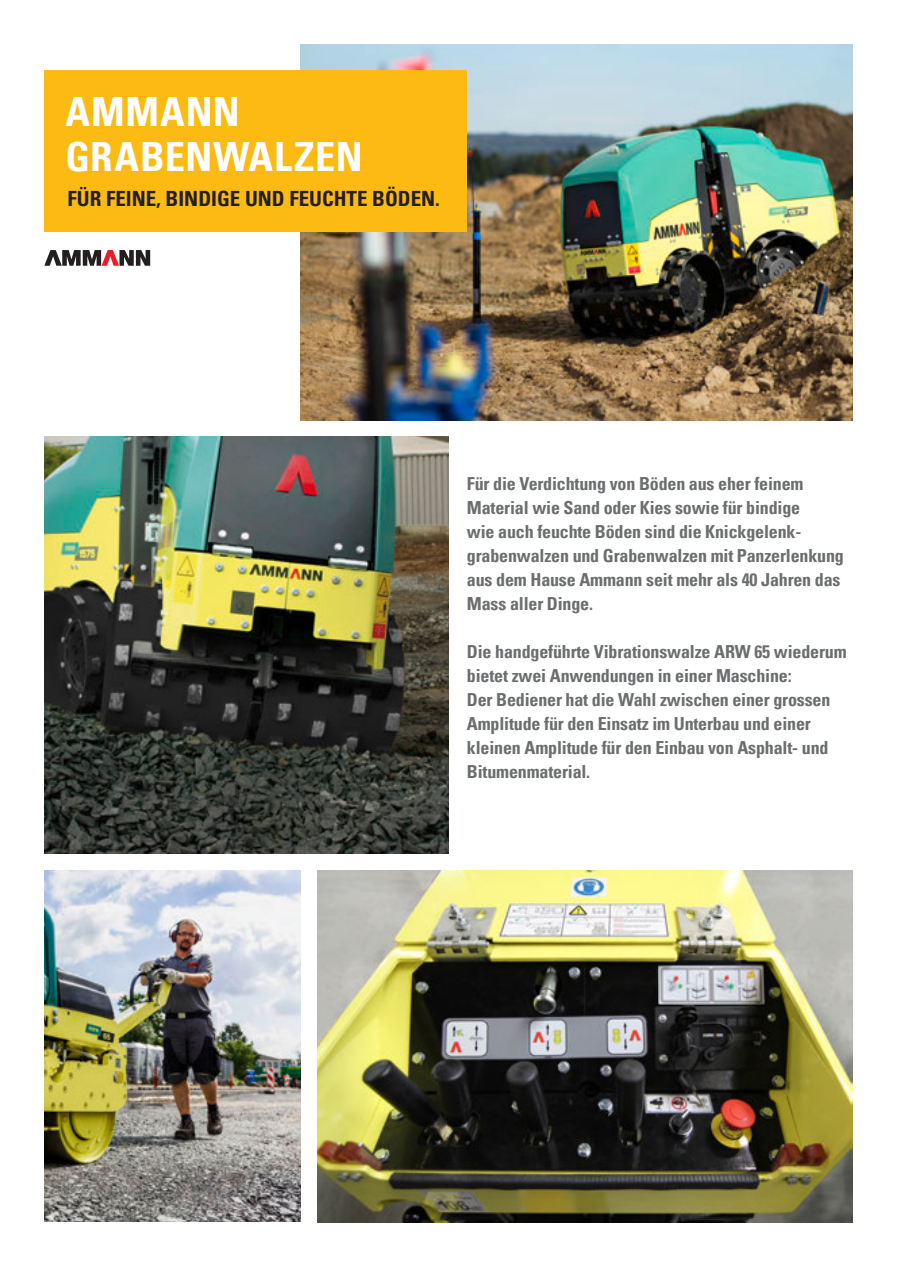
<style>
.page{position:relative;width:897px;height:1267px;background:#fff}
.page>*{position:absolute;margin:0;border:0;box-sizing:border-box;transform-origin:0 0}
.t1{font:700 condensed 40.35px/44.2px "Univers LT Std";letter-spacing:.02em;color:#fff}
.t2{font:700 condensed 21px "Univers LT Std";color:#231f20}
.t3{font:700 condensed 18px/24px "Univers LT Std";letter-spacing:-.01em;color:#6c6d70}
</style>
<div class="page">
<img style="left:300px;top:44px;width:552px;height:376px">
<img style="left:44px;top:870px;width:257px;height:351px">
<img style="left:44px;top:436px;width:404px;height:417px">
<div style="left:44px;top:70px;width:423px;height:162px;background:#fcba13"></div>
<svg style="left:44px;top:250px;width:106px;height:16px"></svg>
<img style="left:318px;top:870px;width:534px;height:352px">
<h1 class="t1" style="left:65px;top:90px;width:298px">AMMANN<br>GRABENWALZEN</h1>
<p class="t2" style="left:68px;top:185px;width:374px">FÜR FEINE, BINDIGE UND FEUCHTE BÖDEN.</p>
<p class="t3" style="left:467px;top:471px;width:378px">Für die Verdichtung von Böden aus eher feinem Material wie Sand oder Kies sowie für bindige<br>wie auch feuchte Böden sind die Knickgelenk&shy;grabenwalzen und Grabenwalzen mit Panzerlenkung aus dem Hause Ammann seit mehr als 40 Jahren das Mass aller Dinge.</p>
<p class="t3" style="left:467px;top:639px;width:381px">Die handgeführte Vibrationswalze ARW 65 wiederum bietet zwei Anwendungen in einer Maschine:<br>Der Bediener hat die Wahl zwischen einer grossen Amplitude für den Einsatz im Unterbau und einer kleinen Amplitude für den Einbau von Asphalt- und Bitumenmaterial.</p>
</div>
